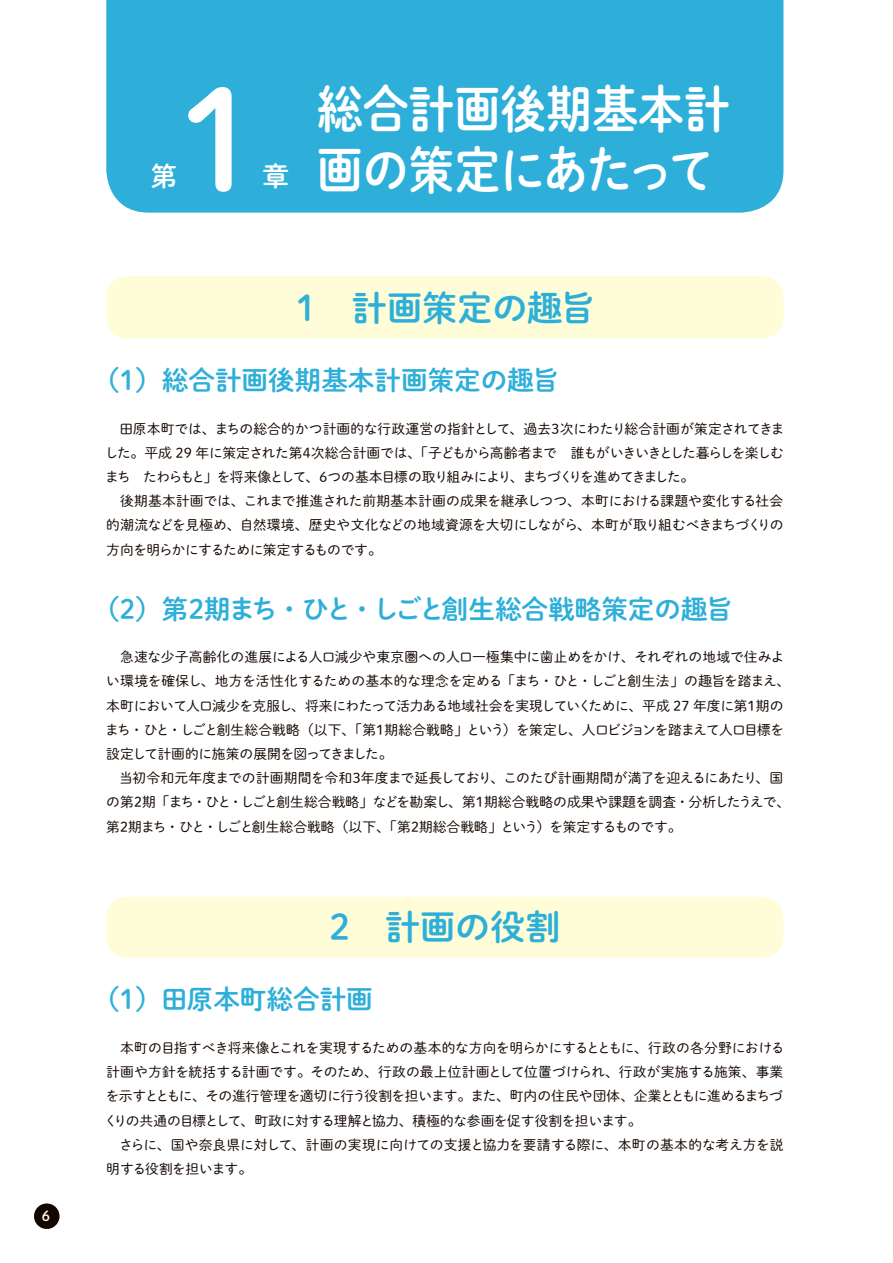
<style>
.page{position:relative;width:893px;height:1263px;background:#fff}
.page>*{position:absolute;margin:0;border:0;box-sizing:border-box;transform-origin:0 0}
.t1{font:138.15px "Shuei M Go Std B";color:#fff}
.t2{font:51px/61.7px "Shuei M Go Std B";color:#fff;scale:.9 1}
.t3{font:35.1px "Shuei M Go Std B";color:#2eafd9}
.t4{font:26.55px "Shuei M Go Std B";color:#2eafd9}
.t5{font:26.55px "Shuei M Go Std B";color:#fff}
.t6{font:13.8px/24.2px "Shuei M Go Std L";letter-spacing:-.025em;color:#140700}
.t7{font:13.8px/24.2px "Shuei M Go Std L";letter-spacing:-.05em;color:#140700}
.t8{font:13.8px "Shuei M Go Std L";color:#140700}
.t9{font:13.8px "Shuei M Go Std L";letter-spacing:-.005em;color:#140700}
.t10{font:13.8px "Shuei M Go Std L";letter-spacing:-.045em;color:#140700}
.t11{font:13.8px "Shuei M Go Std L";letter-spacing:-.08em;color:#140700}
.t12{font:13.8px "Shuei M Go Std L";letter-spacing:.005em;color:#140700}
.t13{font:13.8px "Shuei M Go Std L";letter-spacing:-.11em;color:#140700}
.t14{font:13.8px "Shuei M Go Std L";letter-spacing:.015em;color:#140700}
.t15{font:13.8px "Shuei M Go Std B";color:#fff}
</style>
<div class="page">
<div style="left:34px;top:1203px;width:26px;height:26px;background:#140700;border-radius:50%"></div>
<div style="left:106px;top:276px;width:677px;height:63px;background:#fffdd7;border-radius:21px"></div>
<div style="left:106px;top:897px;width:677px;height:61px;background:#fffdd7;border-radius:21px"></div>
<div style="left:106px;top:0;width:677px;height:213px;background:#2eafd9"></div>
<p class="t15" style="left:42px;top:1206px;width:10px">6</p>
<h1 class="t1" style="left:179px;top:37px;width:83px">1</h1>
<h3 class="t5" style="left:151px;top:156px;width:28px">第</h3>
<h3 class="t5" style="left:263px;top:156px;width:28px">章</h3>
<h2 class="t2" style="left:317px;top:76px;width:461px">総合計画後期基本計画の策定にあたって</h2>
<h3 class="t3" style="left:317px;top:282px;width:280px">　計画策定の趣旨</h3>
<h3 class="t3" style="left:289px;top:282px;width:37px">１</h3>
<h3 class="t4" style="left:93px;top:360px;width:28px">（</h3>
<h3 class="t4" style="left:135px;top:360px;width:425px">）総合計画後期基本計画策定の趣旨</h3>
<h3 class="t4" style="left:114px;top:360px;width:28px">１</h3>
<p class="t6" style="left:560px;top:416px;width:227px">次にわたり総合計画が策定されてきま</p>
<p class="t6" style="left:311px;top:416px;width:474px;text-indent:-191px">田原本町では、まちの総合的かつ計画的な行政運営の指針として、過去<br>次総合計画では、「子どもから高齢者まで　誰もがいきいきとした暮らしを楽しむ</p>
<p class="t6" style="left:549px;top:416px;width:15px">３</p>
<p class="t6" style="left:105px;top:440px;width:199px">した。平成 29 年に策定された第</p>
<p class="t6" style="left:300px;top:440px;width:15px">４</p>
<p class="t13" style="left:105px;top:467px;width:216px">まち　たわらもと」を将来像として、</p>
<p class="t8" style="left:120px;top:491px;width:665px">後期基本計画では、これまで推進された前期基本計画の成果を継承しつつ、本町における課題や変化する社会</p>
<p class="t6" style="left:106px;top:513px;width:679px">的潮流などを見極め、自然環境、歴史や文化などの地域資源を大切にしながら、本町が取り組むべきまちづくりの</p>
<p class="t10" style="left:106px;top:539px;width:277px">方向を明らかにするために策定するものです。</p>
<p class="t11" style="left:327px;top:467px;width:368px">つの基本目標の取り組みにより、まちづくりを進めてきました。</p>
<p class="t6" style="left:317px;top:464px;width:15px">６</p>
<h3 class="t4" style="left:93px;top:589px;width:28px">（</h3>
<h3 class="t4" style="left:135px;top:589px;width:55px">）第</h3>
<h3 class="t4" style="left:204px;top:589px;width:530px">期まち・ひと・しごと創生総合戦略策定の趣旨</h3>
<h3 class="t4" style="left:114px;top:589px;width:28px">２</h3>
<h3 class="t4" style="left:183px;top:589px;width:28px">２</h3>
<p class="t9" style="left:120px;top:647px;width:666px">急速な少子高齢化の進展による人口減少や東京圏への人口一極集中に歯止めをかけ、それぞれの地域で住みよ</p>
<p class="t6" style="left:106px;top:669px;width:685px">い環境を確保し、地方を活性化するための基本的な理念を定める「まち・ひと・しごと創生法」の趣旨を踏まえ、</p>
<p class="t6" style="left:756px;top:693px;width:29px">期の</p>
<p class="t7" style="left:385px;top:693px;width:401px;text-indent:-278px">本町において人口減少を克服し、将来にわたって活力ある地域社会を実現していくために、平成 27 年度に第<br>期総合戦略」という）を策定し、人口ビジョンを踏まえて人口目標を</p>
<p class="t6" style="left:745px;top:693px;width:15px">１</p>
<p class="t12" style="left:105px;top:719px;width:272px">まち・ひと・しごと創生総合戦略（以下、「第</p>
<p class="t10" style="left:106px;top:744px;width:288px">設定して計画的に施策の展開を図ってきました。</p>
<p class="t6" style="left:361px;top:765px;width:424px">年度まで延長しており、このたび計画期間が満了を迎えるにあたり、国</p>
<p class="t6" style="left:374px;top:717px;width:15px">１</p>
<p class="t14" style="left:119px;top:768px;width:235px">当初令和元年度までの計画期間を令和</p>
<p class="t6" style="left:350px;top:765px;width:15px">３</p>
<p class="t7" style="left:240px;top:790px;width:237px">しごと創生総合戦略」などを勘案し、第</p>
<p class="t6" style="left:142px;top:790px;width:91px">期「まち・ひと</p>
<p class="t8" style="left:484px;top:792px;width:308px">期総合戦略の成果や課題を調査・分析したうえで、</p>
<p class="t6" style="left:106px;top:790px;width:29px">の第</p>
<p class="t6" style="left:131px;top:790px;width:15px">２</p>
<p class="t6" style="left:473px;top:790px;width:15px">１</p>
<p class="t6" style="left:229px;top:790px;width:15px">・</p>
<p class="t6" style="left:128px;top:814px;width:284px">期まち・ひと・しごと創生総合戦略（以下、「第</p>
<p class="t6" style="left:419px;top:814px;width:264px">期総合戦略」という）を策定するものです。</p>
<p class="t6" style="left:106px;top:814px;width:15px">第</p>
<p class="t6" style="left:117px;top:814px;width:15px">２</p>
<p class="t6" style="left:408px;top:814px;width:15px">２</p>
<h3 class="t3" style="left:350px;top:901px;width:212px">　計画の役割</h3>
<h3 class="t3" style="left:322px;top:901px;width:37px">２</h3>
<h3 class="t4" style="left:93px;top:980px;width:28px">（</h3>
<p class="t6" style="left:104px;top:1035px;width:682px;text-align:justify;text-indent:16px">本町の目指すべき将来像とこれを実現するための基本的な方向を明らかにするとともに、行政の各分野における計画や方針を統括する計画です。そのため、行政の最上位計画として位置づけられ、行政が実施する施策、事業を示すとともに、その進行管理を適切に行う役割を担います。また、町内の住民や団体、企業とともに進めるまちづくりの共通の目標として、町政に対する理解と協力、積極的な参画を促す役割を担います。</p>
<p class="t6" style="left:106px;top:1132px;width:679px;text-indent:13px">さらに、国や奈良県に対して、計画の実現に向けての支援と協力を要請する際に、本町の基本的な考え方を説明する役割を担います。</p>
<h3 class="t4" style="left:135px;top:980px;width:239px">）田原本町総合計画</h3>
<h3 class="t4" style="left:114px;top:980px;width:28px">１</h3>
</div>
